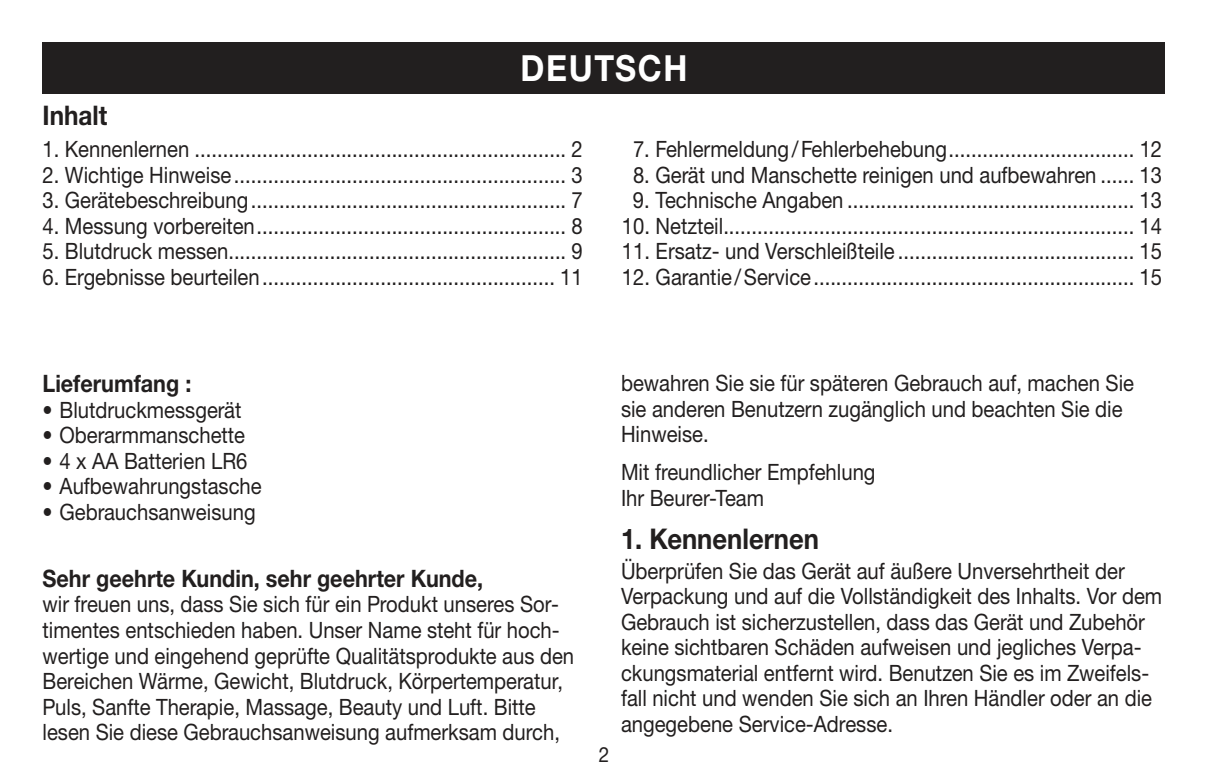
<style>
.page{position:relative;width:1208px;height:783px;background:#fff}
.page>*{position:absolute;margin:0;border:0;box-sizing:border-box;transform-origin:0 0}
.t1{font:700 36px "Helvetica Neue LTW1 G";letter-spacing:.05em;color:#fff;scale:.9 1}
.t2{font:700 28.5px "Helvetica Neue LTW1 G";color:#221f1f;scale:.9 1}
.t3{font:700 27px "Helvetica Neue LTW1 G";color:#221f1f;scale:.9 1}
.t4{font:700 24px "Helvetica Neue LTW1 G";color:#221f1f;scale:.9 1}
.t5{font:22.5px/25.5px "Helvetica Neue LTW1 G";color:#221f1f;scale:.9 1}
.t6{font:21px "Helvetica Neue LTW1 G";color:#221f1f;scale:.9 1}
</style>
<div class="page">
<div style="left:43px;top:43px;width:1122px;height:51px;background:#221f1f"></div>
<p class="t3" style="left:43px;top:100px;width:73px">Inhalt</p>
<h1 class="t1" style="left:520px;top:48px;width:187px">DEUTSCH</h1>
<p class="t5" style="left:43px;top:136px;width:602px">1. Kennenlernen .................................................................. 2</p>
<p class="t5" style="left:43px;top:162px;width:602px">2. Wichtige Hinweise ........................................................... 3</p>
<p class="t5" style="left:43px;top:187px;width:602px">3. Gerätebeschreibung ........................................................ 7</p>
<p class="t5" style="left:43px;top:213px;width:602px">4. Messung vorbereiten ....................................................... 8</p>
<p class="t5" style="left:43px;top:238px;width:602px">5. Blutdruck messen............................................................ 9</p>
<p class="t5" style="left:43px;top:264px;width:602px">6. Ergebnisse beurteilen .................................................... 11</p>
<p class="t5" style="left:633px;top:136px;width:589px">7. Fehlermeldung / Fehlerbehebung ................................. 12</p>
<p class="t5" style="left:633px;top:162px;width:589px">8. Gerät und Manschette reinigen und aufbewahren ...... 13</p>
<p class="t5" style="left:633px;top:187px;width:589px">9. Technische Angaben ................................................... 13</p>
<p class="t5" style="left:622px;top:213px;width:602px">10. Netzteil ......................................................................... 14</p>
<p class="t5" style="left:622px;top:238px;width:602px">11. Ersatz- und Verschleißteile .......................................... 15</p>
<p class="t5" style="left:622px;top:264px;width:602px">12. Garantie / Service ......................................................... 15</p>
<p class="t4" style="left:43px;top:370px;width:167px">Lieferumfang :</p>
<p class="t5" style="left:43px;top:397px;width:222px">• Blutdruckmessgerät</p>
<p class="t5" style="left:43px;top:422px;width:226px">• Oberarmmanschette</p>
<p class="t5" style="left:43px;top:448px;width:229px">• 4 x AA Batterien LR6</p>
<p class="t5" style="left:43px;top:473px;width:245px">• Aufbewahrungstasche</p>
<p class="t5" style="left:43px;top:499px;width:238px">• Gebrauchsanweisung</p>
<p class="t4" style="left:43px;top:564px;width:491px">Sehr geehrte Kundin, sehr geehrter Kunde,</p>
<p class="t5" style="left:43px;top:591px;width:592px">wir freuen uns, dass Sie sich für ein Produkt unseres Sor&shy;timentes entschieden haben. Unser Name steht für hoch&shy;wertige und eingehend geprüfte Qualitätsprodukte aus den Bereichen Wärme, Gewicht, Blutdruck, Körpertemperatur, Puls, Sanfte Therapie, Massage, Beauty und Luft. Bitte lesen Sie diese Gebrauchsanweisung aufmerksam durch,</p>
<p class="t6" style="left:599px;top:742px;width:13px">2</p>
<p class="t5" style="left:621px;top:370px;width:571px">bewahren Sie sie für späteren Gebrauch auf, machen Sie sie anderen Benutzern zugänglich und beachten Sie die<br>Hinweise.</p>
<p class="t5" style="left:621px;top:459px;width:284px">Mit freundlicher Empfehlung<br>Ihr Beurer-Team</p>
<p class="t2" style="left:621px;top:522px;width:221px">1. Kennenlernen</p>
<p class="t5" style="left:621px;top:557px;width:603px">Überprüfen Sie das Gerät auf äußere Unversehrtheit der Verpackung und auf die Vollständigkeit des Inhalts. Vor dem Gebrauch ist sicherzustellen, dass das Gerät und Zubehör keine sichtbaren Schäden aufweisen und jegliches Verpa&shy;ckungsmaterial entfernt wird. Benutzen Sie es im Zweifels&shy;fall nicht und wenden Sie sich an Ihren Händler oder an die angegebene Service-Adresse.</p>
</div>
